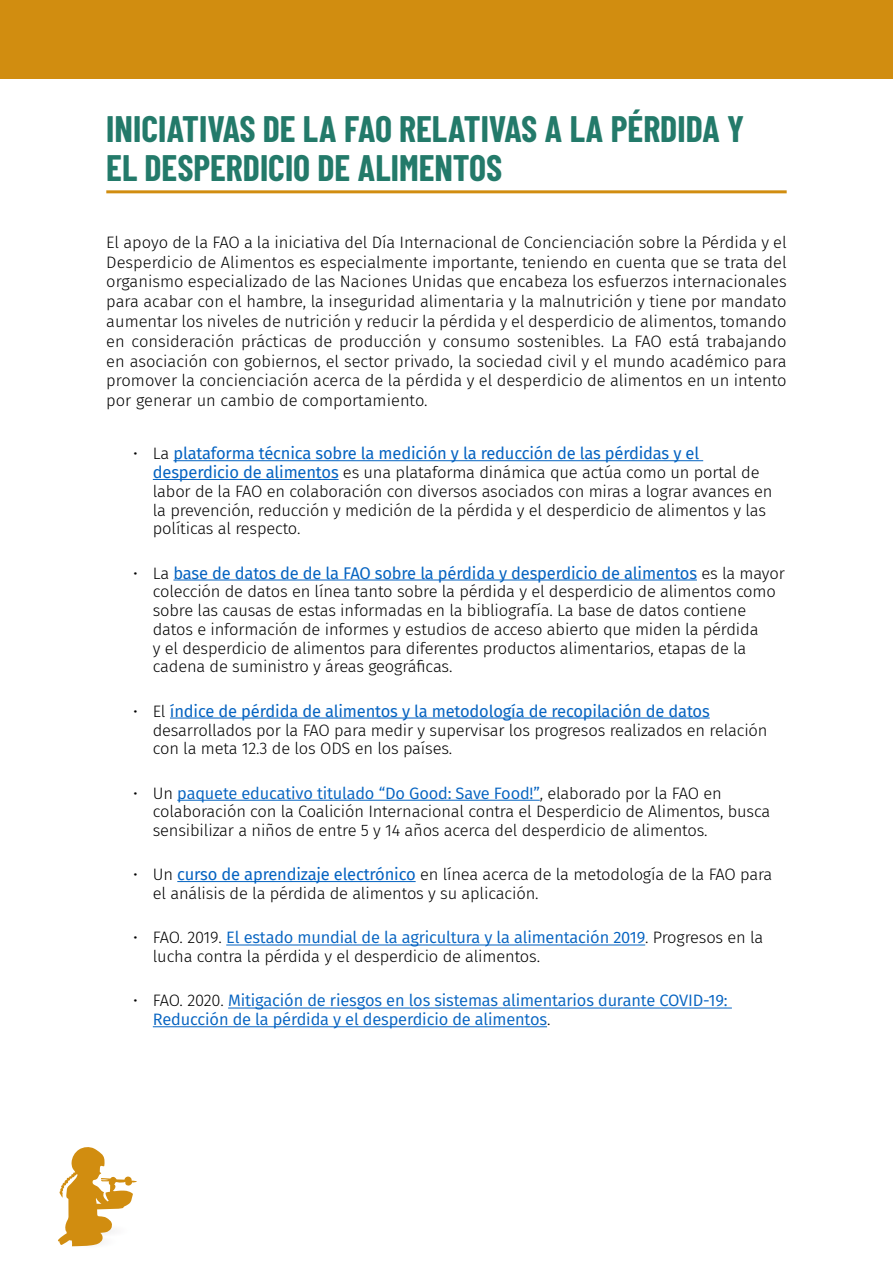
<style>
.page{position:relative;width:893px;height:1263px;background:#fff}
.page>*{position:absolute;margin:0;border:0;box-sizing:border-box;transform-origin:0 0}
.t1{font:700 36px/38.8px "Barlow Condensed";color:#237a6a}
.t2{font:300 16.5px/18.8px "Fira Sans";letter-spacing:-.01em;color:#000}
.t3{font:16.5px/18.8px "Fira Sans";letter-spacing:-.01em;color:#0563c1}
.s1{font-family:"Calibri";color:#fff}
.s2{font-weight:400;color:#0563c1}
.s3{font-weight:300;color:#000}
</style>
<div class="page">
<div style="left:0;top:0;width:893px;height:79px;background:#d18d10"></div>
<svg style="left:58px;top:1147px;width:79px;height:100px"></svg>
<hr style="left:106px;top:190px;width:681px;height:3px;background:#d18d10">
<hr style="left:173px;top:460px;width:530px;height:1px;background:#0563c1">
<hr style="left:153px;top:479px;width:186px;height:1px;background:#0563c1">
<hr style="left:173px;top:580px;width:524px;height:1px;background:#0563c1">
<hr style="left:170px;top:718px;width:540px;height:1px;background:#0563c1">
<hr style="left:177px;top:800px;width:363px;height:1px;background:#0563c1">
<hr style="left:177px;top:881px;width:239px;height:1px;background:#0563c1">
<hr style="left:226px;top:944px;width:419px;height:1px;background:#0563c1">
<hr style="left:228px;top:1007px;width:504px;height:1px;background:#0563c1">
<hr style="left:153px;top:1026px;width:394px;height:1px;background:#0563c1">
<h1 class="t1" style="left:106px;top:109px;width:640px">INICIATIVAS DE LA FAO RELATIVAS A LA PÉRDIDA Y<br>EL DESPERDICIO DE ALIMENTOS</h1>
<p class="t2" style="left:106px;top:232px;width:682px;line-height:19.8px;text-align:justify">El apoyo de la FAO a la iniciativa del Día Internacional de Concienciación sobre la Pérdida y el Desperdicio de Alimentos es especialmente importante, teniendo en cuenta que se trata del organismo especializado de las Naciones Unidas que encabeza los esfuerzos internacionales para acabar con el hambre, la inseguridad alimentaria y la malnutrición y tiene por mandato aumentar los niveles de nutrición y reducir la pérdida y el desperdicio de alimentos, tomando en consideración prácticas de producción y consumo sostenibles. La FAO está trabajando en asociación con gobiernos, el sector privado, la sociedad civil y el mundo académico para promover la concienciación acerca de la pérdida y el desperdicio de alimentos en un intento por generar un cambio de comportamiento.<span class="s1">tion with</span></p>
<p class="t2" style="left:153px;top:444px;width:621px;text-indent:-20px">• La <span class="s2">plataforma técnica sobre la medición y la reducción de las pérdidas y el desperdicio de alimentos</span> es una plataforma dinámica que actúa como un portal de labor de la FAO en colaboración con diversos asociados con miras a lograr avances en la prevención, reducción y medición de la pérdida y el desperdicio de alimentos y las políticas al respecto.</p>
<p class="t2" style="left:153px;top:563px;width:633px;text-indent:-20px">• La <span class="s2">base de datos de de la FAO sobre la pérdida y desperdicio de alimentos</span> es la mayor colección de datos en línea tanto sobre la pérdida y el desperdicio de alimentos como sobre las causas de estas informadas en la bibliografía. La base de datos contiene datos e información de informes y estudios de acceso abierto que miden la pérdida<br>y el desperdicio de alimentos para diferentes productos alimentarios, etapas de la cadena de suministro y áreas geográficas.</p>
<p class="t2" style="left:153px;top:701px;width:616px;text-indent:-20px">• El <span class="s2">índice de pérdida de alimentos y la metodología de recopilación de datos </span>desarrollados por la FAO para medir y supervisar los progresos realizados en relación con la meta 12.3 de los ODS en los países.</p>
<p class="t2" style="left:153px;top:783px;width:619px;text-indent:-20px">• Un <span class="s2">paquete educativo titulado “Do Good: Save Food!”</span>, elaborado por la FAO en colaboración con la Coalición Internacional contra el Desperdicio de Alimentos, busca sensibilizar a niños de entre 5 y 14 años acerca del desperdicio de alimentos.</p>
<p class="t2" style="left:153px;top:865px;width:621px;text-indent:-20px">• Un <span class="s2">curso de aprendizaje electrónico</span> en línea acerca de la metodología de la FAO para el análisis de la pérdida de alimentos y su aplicación.</p>
<p class="t2" style="left:153px;top:928px;width:612px;text-indent:-20px">• FAO. 2019. <span class="s2">El estado mundial de la agricultura y la alimentación 2019</span>. Progresos en la lucha contra la pérdida y el desperdicio de alimentos.</p>
<p class="t3" style="left:153px;top:991px;width:576px;text-indent:-20px"><span class="s3">• FAO. 2020.</span> Mitigación de riesgos en los sistemas alimentarios durante COVID-19:<br>Reducción de la pérdida y el desperdicio de alimentos<span class="s3">.</span></p>
</div>
